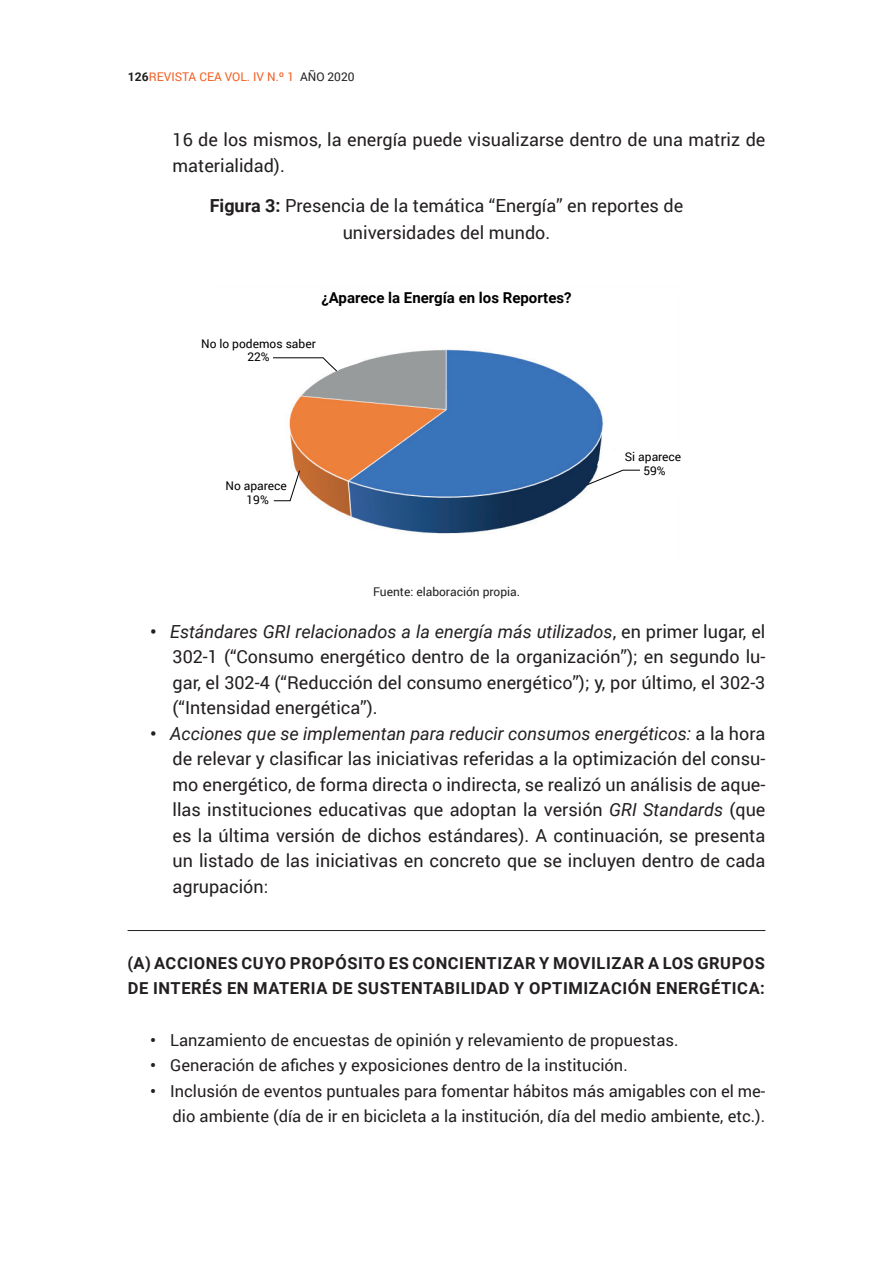
<style>
.page{position:relative;width:893px;height:1263px;background:#fff}
.page>*{position:absolute;margin:0;border:0;box-sizing:border-box;transform-origin:0 0}
.t1{font:18px/25.5px "Roboto";color:#231f20;text-align:justify}
.t2{font:16.5px/25.5px "Roboto";color:#231f20;text-align:right}
.t3{font:700 16.5px/24.8px "Roboto";letter-spacing:.035em;color:#231f20}
.t4{font:700 15px "Roboto";color:#000001}
.t5{font:12px/13.5px "Roboto";color:#000001;text-align:center}
.t6{font:12px "Roboto";color:#f25e21}
.t7{font:12px "Roboto";color:#231f20}
.s1{font-weight:700;color:#231f20}
.s2{color:#231f20}
.s3{font-weight:700}
.s4{font-style:italic}
</style>
<div class="page">
<hr style="left:128px;top:930px;width:637px;height:1px;background:#231f20">
<img style="left:273px;top:349px;width:331px;height:185px">
<svg style="left:273px;top:349px;width:90px;height:40px"></svg>
<svg style="left:273px;top:456px;width:27px;height:45px"></svg>
<svg style="left:587px;top:444px;width:53px;height:58px"></svg>
<p class="t6" style="left:128px;top:68px;width:228px"><span class="s1">126</span>REVISTA CEA VOL. IV N.º 1 <span class="s2">AÑO 2020</span></p>
<p class="t1" style="left:173px;top:127px;width:594px">16 de los mismos, la energía puede visualizarse dentro de una matriz de materialidad).</p>
<p class="t1" style="left:210px;top:191px;width:475px;line-height:27px;text-align:center"><span class="s3">Figura 3:</span> Presencia de la temática “Energía” en reportes de universidades del mundo.</p>
<p class="t4" style="left:321px;top:287px;width:252px">¿Aparece la Energía en los Reportes?</p>
<p class="t5" style="left:201px;top:336px;width:116px">No lo podemos saber<br>22%</p>
<p class="t5" style="left:225px;top:479px;width:63px">No aparece<br>19%</p>
<p class="t5" style="left:625px;top:450px;width:58px">Si aparece<br>59%</p>
<p class="t7" style="left:373px;top:584px;width:148px">Fuente: elaboración propia.</p>
<p class="t1" style="left:173px;top:618px;width:594px;text-indent:-23px"><span class="s3">•</span> <span class="s4">Estándares GRI relacionados a la energía más utilizados</span>, en primer lugar, el 302-1 (“Consumo energético dentro de la organización”); en segundo lu&shy;gar, el 302-4 (“Reducción del consumo energético”); y, por último, el 302-3 (“Intensidad energética”).</p>
<p class="t1" style="left:173px;top:720px;width:594px;text-indent:-22px"><span class="s3">•</span> <span class="s4">Acciones que se implementan para reducir consumos energéticos:</span> a la hora de relevar y clasificar las iniciativas referidas a la optimización del consu&shy;mo energético, de forma directa o indirecta, se realizó un análisis de aque&shy;llas instituciones educativas que adoptan la versión <span class="s4">GRI Standards</span> (que es la última versión de dichos estándares). A continuación, se presenta un listado de las iniciativas en concreto que se incluyen dentro de cada agrupación:</p>
<p class="t3" style="left:128px;top:950px;width:639px">(A) ACCIONES CUYO PROPÓSITO ES CONCIENTIZAR Y MOVILIZAR A LOS GRUPOS<br>DE INTERÉS EN MATERIA DE SUSTENTABILIDAD Y OPTIMIZACIÓN ENERGÉTICA:</p>
<p class="t2" style="left:150px;top:1026px;width:530px"><span class="s3">•</span> Lanzamiento de encuestas de opinión y relevamiento de propuestas.</p>
<p class="t2" style="left:150px;top:1052px;width:479px"><span class="s3">•</span> Generación de afiches y exposiciones dentro de la institución.</p>
<p class="t2" style="left:150px;top:1077px;width:617px"><span class="s3">•</span> Inclusión de eventos puntuales para fomentar hábitos más amigables con el me&shy;dio ambiente (día de ir en bicicleta a la institución, día del medio ambiente, etc.).</p>
</div>
